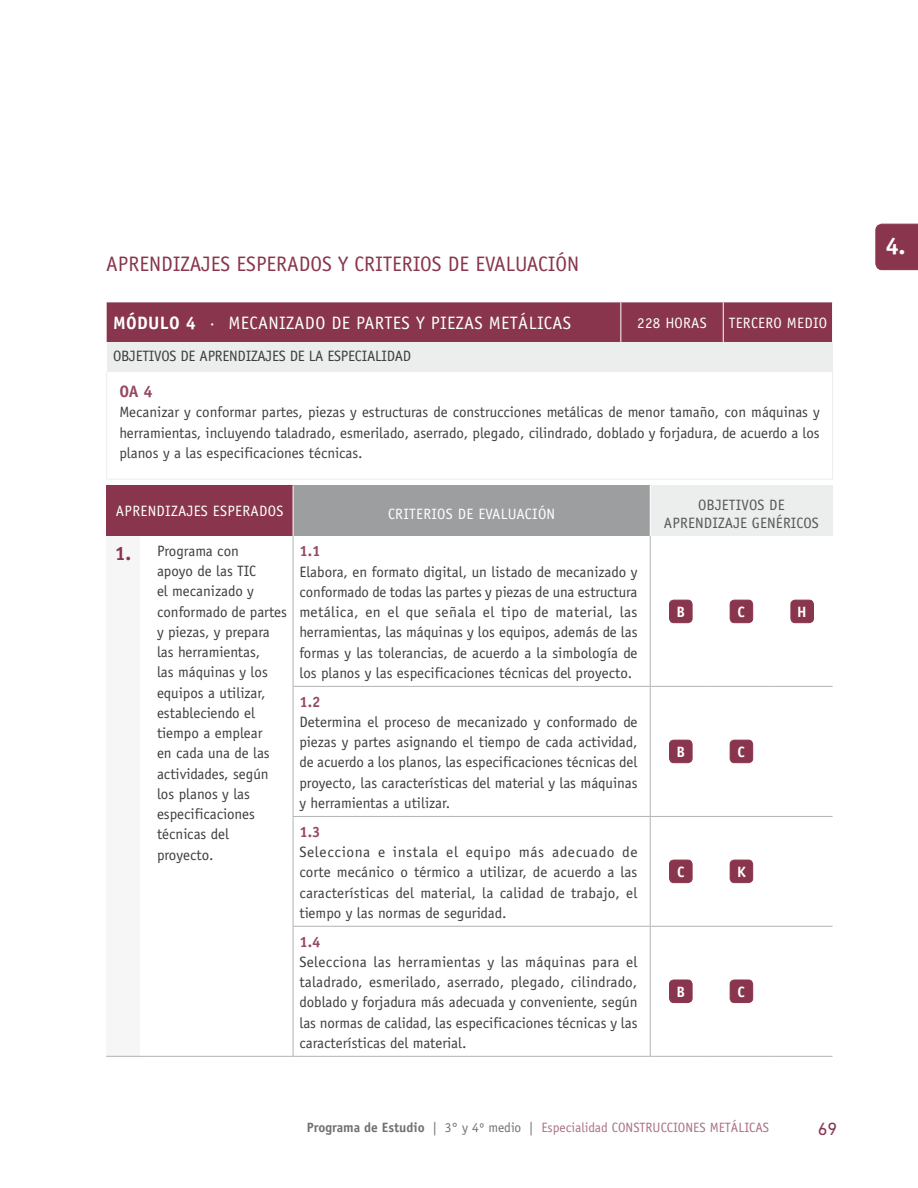
<style>
.page{position:relative;width:918px;height:1188px;background:#fff}
.page>*{position:absolute;margin:0;border:0;box-sizing:border-box;transform-origin:0 0}
.t1{font:700 24px "Officina Sans";color:#fff}
.t2{font:21px "Officina Sans";color:#88354d}
.t3{font:18px "Officina Sans";letter-spacing:.02em;color:#fff}
.t4{font:18px "DIN Next LT Pro";color:#88354d}
.t5{font:700 16.5px "Officina Sans";color:#94495f}
.t6{font:15px/20.2px "Officina Sans";color:#3e3d40;text-align:justify}
.t7{font:15px "Officina Sans";letter-spacing:.02em;color:#fff}
.t8{font:15px "Officina Sans";letter-spacing:.01em;color:#58585a}
.t9{font:700 15px "Officina Sans";color:#94495f}
.t10{font:700 15px "Officina Sans";color:#fff}
.t11{font:13.5px "Officina Sans";color:#ab7282}
.s1{font-weight:700}
.s2{font-weight:700;font-size:19.5px;color:#88354d}
.s3{font-weight:700;color:#707172}
.s4{color:#707172}
</style>
<div class="page">
<div style="left:107px;top:302px;width:725px;height:40px;background:#88354d"></div>
<div style="left:107px;top:342px;width:726px;height:29px;background:#eceded"></div>
<hr style="left:832px;top:371px;width:1px;height:108px;background:#eceded">
<hr style="left:106px;top:371px;width:1px;height:108px;background:#eceded">
<hr style="left:106px;top:479px;width:515px;height:1px;background:#eceded">
<hr style="left:621px;top:479px;width:102px;height:1px;background:#eceded">
<hr style="left:723px;top:479px;width:110px;height:1px;background:#eceded">
<hr style="left:723px;top:302px;width:1px;height:40px;background:#fff">
<hr style="left:620px;top:302px;width:1px;height:40px;background:#fff">
<div style="left:106px;top:486px;width:187px;height:50px;background:#88354d"></div>
<div style="left:293px;top:486px;width:357px;height:50px;background:#9c9e9f"></div>
<div style="left:650px;top:486px;width:183px;height:50px;background:#eceded"></div>
<div style="left:106px;top:536px;width:34px;height:520px;background:#f6f6f6"></div>
<hr style="left:650px;top:486px;width:1px;height:50px;background:#fff">
<hr style="left:293px;top:486px;width:1px;height:50px;background:#fff">
<hr style="left:772px;top:686px;width:61px;height:1px;background:#b1b3b4">
<hr style="left:772px;top:1056px;width:61px;height:1px;background:#b1b3b4">
<hr style="left:293px;top:686px;width:357px;height:1px;background:#b1b3b4">
<hr style="left:293px;top:816px;width:357px;height:1px;background:#b1b3b4">
<hr style="left:650px;top:816px;width:61px;height:1px;background:#b1b3b4">
<hr style="left:711px;top:816px;width:61px;height:1px;background:#b1b3b4">
<hr style="left:772px;top:816px;width:61px;height:1px;background:#b1b3b4">
<hr style="left:650px;top:817px;width:1px;height:44px;background:#b1b3b4">
<hr style="left:650px;top:861px;width:1px;height:65px;background:#b1b3b4">
<hr style="left:293px;top:926px;width:357px;height:1px;background:#b1b3b4">
<hr style="left:772px;top:926px;width:61px;height:1px;background:#b1b3b4">
<hr style="left:293px;top:1056px;width:357px;height:1px;background:#b1b3b4">
<hr style="left:650px;top:686px;width:61px;height:1px;background:#b1b3b4">
<hr style="left:711px;top:686px;width:61px;height:1px;background:#b1b3b4">
<hr style="left:650px;top:1056px;width:61px;height:1px;background:#b1b3b4">
<hr style="left:711px;top:1056px;width:61px;height:1px;background:#b1b3b4">
<hr style="left:650px;top:926px;width:61px;height:1px;background:#b1b3b4">
<hr style="left:711px;top:926px;width:61px;height:1px;background:#b1b3b4">
<hr style="left:650px;top:536px;width:1px;height:150px;background:#b1b3b4">
<hr style="left:650px;top:687px;width:1px;height:129px;background:#b1b3b4">
<hr style="left:650px;top:927px;width:1px;height:129px;background:#b1b3b4">
<hr style="left:293px;top:536px;width:1px;height:150px;background:#b1b3b4">
<hr style="left:293px;top:687px;width:1px;height:129px;background:#b1b3b4">
<hr style="left:293px;top:817px;width:1px;height:44px;background:#b1b3b4">
<hr style="left:293px;top:861px;width:1px;height:65px;background:#b1b3b4">
<hr style="left:293px;top:927px;width:1px;height:129px;background:#b1b3b4">
<hr style="left:140px;top:1056px;width:153px;height:1px;background:#b1b3b4">
<hr style="left:106px;top:1056px;width:34px;height:1px;background:#b1b3b4">
<div style="left:670px;top:600px;width:22px;height:23px;background:#88354d;border-radius:4px"></div>
<div style="left:669px;top:600px;width:23px;height:23px;border:1px solid #88354d;border-radius:4px"></div>
<div style="left:730px;top:600px;width:23px;height:23px;background:#88354d;border-radius:4px"></div>
<div style="left:730px;top:600px;width:23px;height:23px;border:1px solid #88354d;border-radius:4px"></div>
<div style="left:791px;top:600px;width:22px;height:23px;background:#88354d;border-radius:4px"></div>
<div style="left:791px;top:600px;width:23px;height:23px;border:1px solid #88354d;border-radius:4px"></div>
<div style="left:670px;top:740px;width:22px;height:23px;background:#88354d;border-radius:4px"></div>
<div style="left:669px;top:740px;width:23px;height:23px;border:1px solid #88354d;border-radius:4px"></div>
<div style="left:730px;top:740px;width:23px;height:23px;background:#88354d;border-radius:4px"></div>
<div style="left:730px;top:740px;width:23px;height:23px;border:1px solid #88354d;border-radius:4px"></div>
<div style="left:670px;top:860px;width:22px;height:23px;background:#88354d;border-radius:4px"></div>
<div style="left:669px;top:860px;width:23px;height:23px;border:1px solid #88354d;border-radius:4px"></div>
<div style="left:730px;top:860px;width:23px;height:23px;background:#88354d;border-radius:4px"></div>
<div style="left:730px;top:860px;width:23px;height:23px;border:1px solid #88354d;border-radius:4px"></div>
<div style="left:670px;top:980px;width:22px;height:23px;background:#88354d;border-radius:4px"></div>
<div style="left:669px;top:980px;width:23px;height:23px;border:1px solid #88354d;border-radius:4px"></div>
<div style="left:730px;top:980px;width:23px;height:23px;background:#88354d;border-radius:4px"></div>
<div style="left:730px;top:980px;width:23px;height:23px;border:1px solid #88354d;border-radius:4px"></div>
<div style="left:875px;top:224px;width:43px;height:46px;background:#88354d"></div>
<h2 class="t2" style="left:106px;top:251px;width:475px">APRENDIZAJES ESPERADOS Y CRITERIOS DE EVALUACIÓN</h2>
<p class="t3" style="left:113px;top:313px;width:460px"><span class="s1">MóDULO 4</span> · MECANIZADO DE PARTES Y PIEZAS METÁLICAS</p>
<p class="t7" style="left:637px;top:314px;width:70px">228 horas</p>
<p class="t7" style="left:729px;top:314px;width:16px">Tercero</p>
<p class="t7" style="left:787px;top:314px;width:40px">Medio</p>
<p class="t6" style="left:113px;top:346px;width:9px">objet</p>
<p class="t6" style="left:149px;top:346px;width:14px">ivos</p>
<p class="t6" style="left:181px;top:346px;width:28px">de Aprend</p>
<p class="t6" style="left:246px;top:346px;width:90px">izajes de la espec</p>
<p class="t6" style="left:362px;top:346px;width:49px">ialidad</p>
<p class="t5" style="left:119px;top:381px;width:35px">OA 4</p>
<p class="t6" style="left:119px;top:402px;width:702px">Mecanizar y conformar partes, piezas y estructuras de construcciones metálicas de menor tamaño, con máquinas y herramientas, incluyendo taladrado, esmerilado, aserrado, plegado, cilindrado, doblado y forjadura, de acuerdo a los planos y a las especificaciones técnicas.</p>
<p class="t7" style="left:116px;top:503px;width:9px">Aprend</p>
<p class="t7" style="left:165px;top:503px;width:30px">izajes</p>
<p class="t7" style="left:213px;top:503px;width:16px">Esper</p>
<p class="t7" style="left:251px;top:503px;width:18px">ados</p>
<p class="t7" style="left:388px;top:505px;width:159px">Criterios de Evaluación</p>
<p class="t6" style="left:157px;top:541px;width:132px;text-align:left;text-indent:-42px"><span class="s2">1.</span> Programa con<br>apoyo de las TIC<br>el mecanizado y conformado de partes y piezas, y prepara las herramientas,<br>las máquinas y los equipos a utilizar, estableciendo el tiempo a emplear<br>en cada una de las actividades, según los planos y las especificaciones técnicas del proyecto.</p>
<p class="t9" style="left:299px;top:542px;width:23px">1.1</p>
<p class="t6" style="left:299px;top:561px;width:340px">Elabora, en formato digital, un listado de mecanizado y conformado de todas las partes y piezas de una estructura metálica, en el que señala el tipo de material, las herramientas, las máquinas y los equipos, además de las formas y las tolerancias, de acuerdo a la simbología de los planos y las especificaciones técnicas del proyecto.</p>
<p class="t9" style="left:299px;top:692px;width:23px">1.2</p>
<p class="t6" style="left:299px;top:712px;width:340px">Determina el proceso de mecanizado y conformado de piezas y partes asignando el tiempo de cada actividad, de acuerdo a los planos, las especificaciones técnicas del proyecto, las características del material y las máquinas y herramientas a utilizar.</p>
<p class="t9" style="left:299px;top:822px;width:23px">1.3</p>
<p class="t6" style="left:299px;top:842px;width:340px">Selecciona e instala el equipo más adecuado de corte mecánico o térmico a utilizar, de acuerdo a las características del material, la calidad de trabajo, el tiempo y las normas de seguridad.</p>
<p class="t9" style="left:299px;top:932px;width:23px">1.4</p>
<p class="t6" style="left:299px;top:952px;width:340px">Selecciona las herramientas y las máquinas para el taladrado, esmerilado, aserrado, plegado, cilindrado, doblado y forjadura más adecuada y conveniente, según las normas de calidad, las especificaciones técnicas y las características del material.</p>
<p class="t8" style="left:698px;top:496px;width:17px">Objet</p>
<p class="t8" style="left:736px;top:496px;width:15px">ivos</p>
<p class="t8" style="left:769px;top:496px;width:8px">de</p>
<p class="t8" style="left:664px;top:514px;width:9px">Aprend</p>
<p class="t8" style="left:712px;top:514px;width:56px">izaje Genér</p>
<p class="t8" style="left:791px;top:514px;width:14px">icos</p>
<p class="t10" style="left:677px;top:603px;width:10px">B</p>
<p class="t10" style="left:737px;top:603px;width:9px">C</p>
<p class="t10" style="left:797px;top:603px;width:11px">H</p>
<p class="t10" style="left:677px;top:743px;width:10px">B</p>
<p class="t10" style="left:738px;top:743px;width:9px">C</p>
<p class="t10" style="left:677px;top:862px;width:9px">C</p>
<p class="t10" style="left:737px;top:862px;width:10px">K</p>
<p class="t10" style="left:677px;top:983px;width:10px">B</p>
<p class="t10" style="left:738px;top:983px;width:9px">C</p>
<p class="t11" style="left:307px;top:1120px;width:464px"><span class="s3">Programa de Estudio</span> <span class="s4">| 3° y 4º medio |</span> Especialidad CONSTRUCCIONES METÁLICAS</p>
<p class="t4" style="left:818px;top:1118px;width:21px">69</p>
<h1 class="t1" style="left:885px;top:231px;width:21px">4.</h1>
</div>
